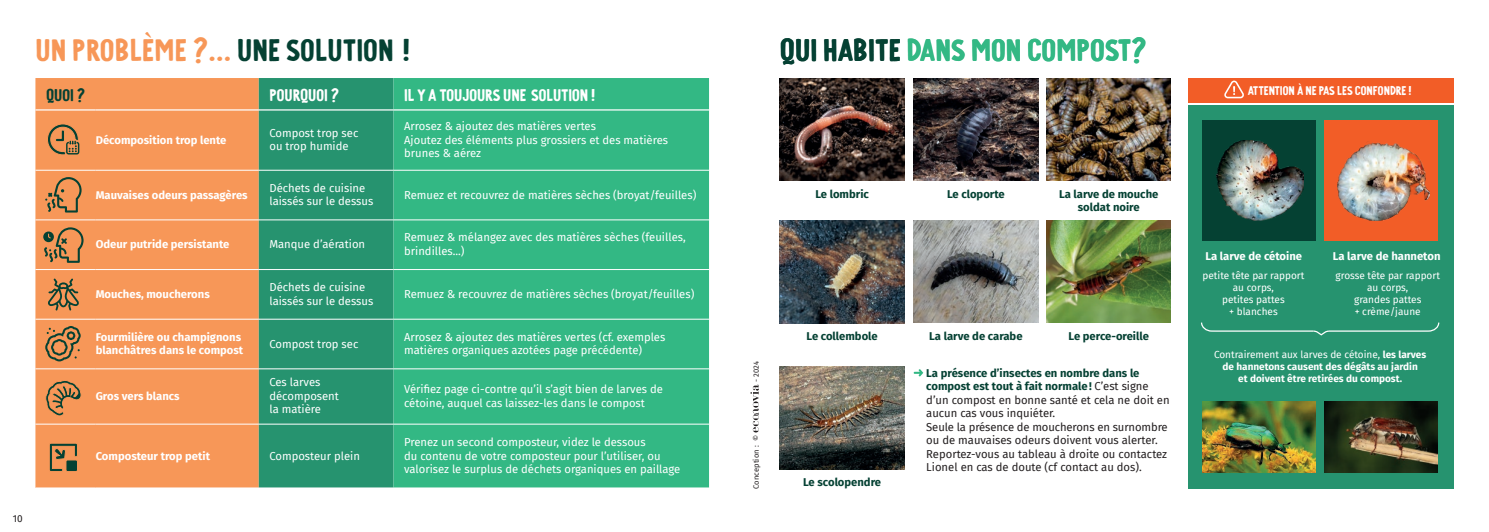
<style>
.page{position:relative;width:1489px;height:532px;background:#fff}
.page>*{position:absolute;margin:0;border:0;box-sizing:border-box;transform-origin:0 0}
.t1{font:46.25px "Supa Mega Fantastic Caps";letter-spacing:.005em;color:#f79758}
.t2{font:46.25px "Supa Mega Fantastic Caps";letter-spacing:.005em;color:#33b884}
.t3{font:25px "Supa Mega Fantastic Caps";color:#fff}
.t4{font:25px "Supa Mega Fantastic Caps";color:#054133}
.t5{font:18.75px "Supa Mega Fantastic Caps";color:#fff}
.t6{font:11.25px/13.5px "Fira Sans";color:#fff}
.t7{font:11.25px/13.5px "Fira Sans";color:#231f20}
.t8{font:700 11.25px/13.5px "Fira Sans";color:#fff}
.t9{font:700 11.25px/13.5px "Fira Sans";color:#054133;text-align:center}
.t10{font:700 10px/12px "Fira Sans";color:#fff;text-align:center}
.t11{font:10px/12px "Fira Sans";color:#fff;text-align:center}
.t12{font:10px "Fira Sans";color:#231f20}
.t13{font:7.5px "Fira Sans";letter-spacing:.02em;color:#231f20}
.s1{color:#054133}
.s2{font-weight:700;color:#054133}
.s3{font-weight:400}
</style>
<div class="page">
<svg style="left:750px;top:384px;width:8px;height:48px"></svg>
<img style="left:913px;top:78px;width:125px;height:103px">
<img style="left:780px;top:78px;width:124px;height:103px">
<img style="left:1046px;top:220px;width:124px;height:103px">
<img style="left:1046px;top:78px;width:124px;height:103px">
<img style="left:780px;top:220px;width:124px;height:103px">
<img style="left:913px;top:220px;width:125px;height:103px">
<img style="left:780px;top:366px;width:124px;height:103px">
<svg style="left:913px;top:369px;width:10px;height:7px"></svg>
<div style="left:35px;top:78px;width:224px;height:409px;background:#f79758"></div>
<div style="left:259px;top:78px;width:134px;height:409px;background:#26936f"></div>
<div style="left:393px;top:78px;width:316px;height:409px;background:#33b884"></div>
<hr style="left:35px;top:170px;width:61px;height:1px;background:#fff">
<hr style="left:96px;top:170px;width:163px;height:1px;background:#fff">
<hr style="left:35px;top:219px;width:61px;height:1px;background:#fff">
<hr style="left:96px;top:219px;width:163px;height:1px;background:#fff">
<hr style="left:35px;top:269px;width:61px;height:1px;background:#fff">
<hr style="left:96px;top:269px;width:163px;height:1px;background:#fff">
<hr style="left:35px;top:319px;width:61px;height:1px;background:#fff">
<hr style="left:96px;top:319px;width:163px;height:1px;background:#fff">
<hr style="left:35px;top:368px;width:61px;height:1px;background:#fff">
<hr style="left:96px;top:368px;width:163px;height:1px;background:#fff">
<hr style="left:35px;top:423px;width:61px;height:1px;background:#fff">
<hr style="left:96px;top:423px;width:163px;height:1px;background:#fff">
<hr style="left:259px;top:170px;width:134px;height:1px;background:#fff">
<hr style="left:259px;top:219px;width:134px;height:1px;background:#fff">
<hr style="left:259px;top:269px;width:134px;height:1px;background:#fff">
<hr style="left:259px;top:319px;width:134px;height:1px;background:#fff">
<hr style="left:259px;top:368px;width:134px;height:1px;background:#fff">
<hr style="left:259px;top:423px;width:134px;height:1px;background:#fff">
<hr style="left:393px;top:170px;width:316px;height:1px;background:#fff">
<hr style="left:393px;top:219px;width:316px;height:1px;background:#fff">
<hr style="left:393px;top:269px;width:316px;height:1px;background:#fff">
<hr style="left:393px;top:319px;width:316px;height:1px;background:#fff">
<hr style="left:393px;top:368px;width:316px;height:1px;background:#fff">
<hr style="left:393px;top:423px;width:316px;height:1px;background:#fff">
<hr style="left:35px;top:109px;width:61px;height:1px;background:#fff">
<hr style="left:96px;top:109px;width:163px;height:1px;background:#fff">
<hr style="left:259px;top:109px;width:134px;height:1px;background:#fff">
<hr style="left:393px;top:109px;width:316px;height:1px;background:#fff">
<svg style="left:45px;top:177px;width:37px;height:35px"></svg>
<svg style="left:44px;top:227px;width:40px;height:36px"></svg>
<svg style="left:47px;top:278px;width:32px;height:32px"></svg>
<svg style="left:45px;top:380px;width:37px;height:36px"></svg>
<svg style="left:49px;top:442px;width:29px;height:29px"></svg>
<svg style="left:45px;top:326px;width:36px;height:35px"></svg>
<svg style="left:47px;top:123px;width:32px;height:33px"></svg>
<div style="left:1187px;top:105px;width:266px;height:383px;background:#26936f"></div>
<div style="left:1187px;top:78px;width:266px;height:24px;background:#f25d27"></div>
<svg style="left:1224px;top:81px;width:19px;height:17px"></svg>
<img style="left:1202px;top:401px;width:113px;height:71px">
<div style="left:1202px;top:120px;width:113px;height:121px;background:#054133"></div>
<img style="left:1216px;top:140px;width:87px;height:81px">
<img style="left:1324px;top:401px;width:113px;height:71px">
<div style="left:1324px;top:120px;width:113px;height:121px;background:#f25d27"></div>
<img style="left:1337px;top:141px;width:92px;height:79px">
<svg style="left:1201px;top:322px;width:238px;height:14px"></svg>
<h1 class="t1" style="left:35px;top:28px;width:376px">Un problème ?... <span class="s1">Une solution !</span></h1>
<h2 class="t4" style="left:46px;top:83px;width:41px">QUOI ?</h2>
<h2 class="t3" style="left:269px;top:83px;width:71px">POURQUOI ?</h2>
<h2 class="t3" style="left:404px;top:83px;width:192px">IL Y A TOUJOURS UNE SOLUTION !</h2>
<p class="t8" style="left:96px;top:132px;width:132px">Décomposition trop lente</p>
<p class="t6" style="left:269px;top:126px;width:90px">Compost trop sec ou trop humide</p>
<p class="t6" style="left:404px;top:119px;width:265px">Arrosez &amp; ajoutez des matières vertes<br>Ajoutez des éléments plus grossiers et des matières brunes &amp; aérez</p>
<p class="t8" style="left:96px;top:187px;width:153px">Mauvaises odeurs passagères</p>
<p class="t6" style="left:269px;top:181px;width:105px">Déchets de cuisine laissés sur le dessus</p>
<p class="t6" style="left:404px;top:187px;width:294px">Remuez et recouvrez de matières sèches (broyat/feuilles)</p>
<p class="t8" style="left:96px;top:237px;width:135px">Odeur putride persistante</p>
<p class="t6" style="left:269px;top:237px;width:97px">Manque d’aération</p>
<p class="t6" style="left:404px;top:230px;width:283px">Remuez &amp; mélangez avec des matières sèches (feuilles, brindilles...)</p>
<p class="t8" style="left:96px;top:286px;width:116px">Mouches, moucherons</p>
<p class="t6" style="left:269px;top:280px;width:105px">Déchets de cuisine laissés sur le dessus</p>
<p class="t6" style="left:404px;top:287px;width:292px">Remuez &amp; recouvrez de matières sèches (broyat/feuilles)</p>
<p class="t8" style="left:96px;top:329px;width:149px">Fourmilière ou champignons blanchâtres dans le compost</p>
<p class="t6" style="left:269px;top:336px;width:90px">Compost trop sec</p>
<p class="t6" style="left:404px;top:329px;width:263px">Arrosez &amp; ajoutez des matières vertes (cf. exemples matières organiques azotées page précédente)</p>
<p class="t8" style="left:96px;top:388px;width:85px">Gros vers blancs</p>
<p class="t6" style="left:269px;top:375px;width:71px">Ces larves décomposent la matière</p>
<p class="t6" style="left:404px;top:382px;width:260px">Vérifiez page ci-contre qu’il s’agit bien de larves de cétoine, auquel cas laissez-les dans le compost</p>
<p class="t8" style="left:96px;top:448px;width:116px">Composteur trop petit</p>
<p class="t6" style="left:269px;top:448px;width:92px">Composteur plein</p>
<p class="t6" style="left:404px;top:435px;width:278px">Prenez un second composteur, videz le dessous<br>du contenu de votre composteur pour l’utiliser, ou valorisez le surplus de déchets organiques en paillage</p>
<p class="t12" style="left:13px;top:510px;width:11px">10</p>
<h1 class="t2" style="left:780px;top:28px;width:368px"><span class="s1">Qui habite</span>dans mon compost?</h1>
<h3 class="t5" style="left:1247px;top:82px;width:165px">Attention à ne pas les confondre !</h3>
<p class="t13" style="left:750px;top:382px;width:23px;rotate:-90deg">- 2024</p>
<p class="t13" style="left:750px;top:489px;width:56px;rotate:-90deg">Conception : ©</p>
<p class="t9" style="left:815px;top:186px;width:55px">Le lombric</p>
<p class="t9" style="left:946px;top:186px;width:59px">Le cloporte</p>
<p class="t9" style="left:1059px;top:186px;width:101px">La larve de mouche soldat noire</p>
<p class="t9" style="left:806px;top:328px;width:73px">Le collembole</p>
<p class="t9" style="left:929px;top:328px;width:95px">La larve de carabe</p>
<p class="t9" style="left:1068px;top:328px;width:82px">Le perce-oreille</p>
<p class="t9" style="left:803px;top:474px;width:79px">Le scolopendre</p>
<p class="t7" style="left:926px;top:365px;width:245px"><span class="s2">La présence d’insectes en nombre dans le compost est tout à fait normale!</span> C’est signe d’un compost en bonne santé et cela ne doit en aucun cas vous inquiéter.<br>Seule la présence de moucherons en surnombre ou de mauvaises odeurs doivent vous alerter.<br>Reportez-vous au tableau à droite ou contactez Lionel en cas de doute (cf contact au dos).</p>
<p class="t8" style="left:1205px;top:248px;width:98px">La larve de cétoine</p>
<p class="t8" style="left:1332px;top:248px;width:109px">La larve de hanneton</p>
<p class="t11" style="left:1202px;top:269px;width:103px">petite tête par rapport au corps,<br>petites pattes<br>+ blanches</p>
<p class="t11" style="left:1335px;top:269px;width:106px">grosse tête par rapport au corps,<br>grandes pattes<br>+ crème/jaune</p>
<p class="t10" style="left:1213px;top:347px;width:214px"><span class="s3">Contrairement aux larves de cétoine,</span> les larves de hannetons causent des dégâts au jardin<br>et doivent être retirées du compost.</p>
</div>
